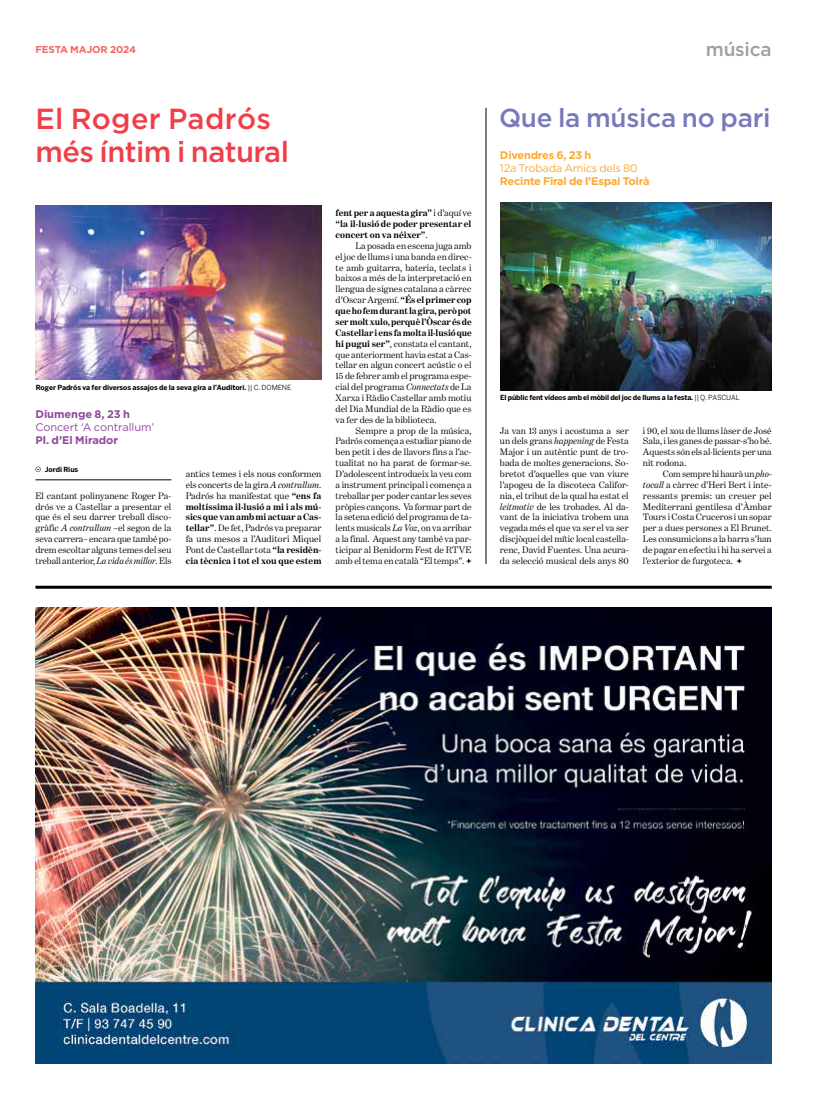
<style>
.page{position:relative;width:820px;height:1106px;background:#fff}
.page>*{position:absolute;margin:0;border:0;box-sizing:border-box;transform-origin:0 0}
.t1{font:500 29px/33px "Gotham";letter-spacing:-.02em;color:#f13e48}
.t2{font:500 26px "Gotham";letter-spacing:-.01em;color:#7879ba}
.t3{font:500 19px "Gotham";letter-spacing:-.01em;color:#a19f9d}
.t4{font:700 11px "Gotham";letter-spacing:-.02em;color:#fda932}
.t5{font:700 11px "Gotham";letter-spacing:-.005em;color:#8f499b}
.t6{font:11px "Gotham";letter-spacing:-.02em;color:#fda932}
.t7{font:11px "Gotham";letter-spacing:-.005em;color:#8f499b}
.t8{font:700 10px "Gotham";letter-spacing:-.01em;color:#f46663}
.t9{font:9.5px/10.9px "Benton Modern One";letter-spacing:.005em;color:#000;text-align:justify}
.t10{font:700 9.5px/10.9px "Benton Modern One";letter-spacing:.005em;color:#000;text-align:justify}
.t11{font:700 7px "Benton Sans";letter-spacing:-.01em;color:#000}
.s1{font-weight:400}
.s2{font-style:italic}
.s3{font-weight:700}
</style>
<div class="page">
<hr style="left:35px;top:585px;width:736px;height:3px;background:#000">
<img style="left:36px;top:205px;width:285px;height:174px">
<img style="left:500px;top:202px;width:271px;height:188px">
<svg style="left:35px;top:466px;width:6px;height:6px"></svg>
<hr style="left:35px;top:479px;width:136px;height:1px;background:#000">
<hr style="left:485px;top:108px;width:1px;height:456px;background:#000">
<svg style="left:736px;top:558px;width:5px;height:6px"></svg>
<svg style="left:466px;top:558px;width:5px;height:6px"></svg>
<img style="left:35px;top:607px;width:736px;height:456px">
<p class="t8" style="left:35px;top:43px;width:102px">FESTA MAJOR 2024</p>
<h3 class="t3" style="left:705px;top:37px;width:67px">música</h3>
<h1 class="t1" style="left:35px;top:101px;width:255px">El Roger Padrós més íntim i natural</h1>
<h2 class="t2" style="left:499px;top:103px;width:273px">Que la música no pari</h2>
<p class="t4" style="left:500px;top:149px;width:93px">Divendres 6, 23 h</p>
<p class="t6" style="left:500px;top:161px;width:139px">12a Trobada Amics dels 80</p>
<p class="t4" style="left:500px;top:175px;width:151px">Recinte Firal de l’Espai Tolrà</p>
<p class="t11" style="left:36px;top:383px;width:257px">Roger Padrós va fer diversos assajos de la seva gira a l’Auditori. <span class="s1">|| C. DOMENE</span></p>
<p class="t5" style="left:35px;top:408px;width:96px">Diumenge 8, 23 h</p>
<p class="t7" style="left:35px;top:420px;width:120px">Concert ‘A contrallum’</p>
<p class="t5" style="left:35px;top:434px;width:84px">Pl. d’El Mirador</p>
<p class="t11" style="left:45px;top:465px;width:35px">Jordi Rius</p>
<p class="t9" style="left:35px;top:490px;width:137px">El cantant polinyanenc Roger Pa&shy;drós ve a Castellar a presentar el que és el seu darrer treball disco&shy;gràfic <span class="s2">A contrallum</span> –el segon de la seva carrera– encara que també po&shy;drem escoltar alguns temes del seu treball anterior, <span class="s2">La vida és millor</span>. Els</p>
<p class="t9" style="left:186px;top:468px;width:137px">antics temes i els nous conformen els concerts de la gira <span class="s2">A contrallum</span>.<br>Padrós ha manifestat que <span class="s3">“ens fa moltíssima il·lusió a mi i als mú&shy;sics que van amb mi actuar a Cas&shy;tellar”</span>. De fet, Padrós va preparar fa uns mesos a l’Auditori Miquel Pont de Castellar tota <span class="s3">“la residèn&shy;cia tècnica i tot el xou que estem</span></p>
<p class="t10" style="left:335px;top:207px;width:137px">fent per a aquesta gira” <span class="s1">i d’aquí ve </span>“la il·lusió de poder presentar el concert on va néixer”<span class="s1">.</span></p>
<p class="t9" style="left:335px;top:240px;width:137px;text-indent:20px">La posada en escena juga amb el joc de llums i una banda en direc&shy;te amb guitarra, bateria, teclats i baixos a més de la interpretació en llengua de signes catalana a càrrec d’Oscar Argemí. <span class="s3">“És el primer cop que ho fem durant la gira, però pot ser molt xulo, perquè l’Òscar és de Castellar i ens fa molta il·lusió que hi pugui ser”</span>, constata el cantant, que anteriorment havia estat a Cas&shy;tellar en algun concert acústic o el 15 de febrer amb el programa espe&shy;cial del programa <span class="s2">Connectats</span> de La Xarxa i Ràdio Castellar amb motiu del Dia Mundial de la Ràdio que es va fer des de la biblioteca.</p>
<p class="t9" style="left:335px;top:425px;width:137px;text-indent:20px">Sempre a prop de la música, Padrós comença a estudiar piano de ben petit i des de llavors fins a l’ac&shy;tualitat no ha parat de formar-se.<br>D’adolescent introdueix la veu com a instrument principal i comença a treballar per poder cantar les seves pròpies cançons. Va formar part de la setena edició del programa de ta&shy;lents musicals <span class="s2">La Voz</span>, on va arribar a la final. Aquest any també va par&shy;ticipar al Benidorm Fest de RTVE amb el tema en català “El temps”.</p>
<p class="t11" style="left:500px;top:393px;width:241px">El públic fent vídeos amb el mòbil del joc de llums a la festa. <span class="s1">|| Q. PASCUAL</span></p>
<p class="t9" style="left:500px;top:425px;width:130px">Ja van 13 anys i acostuma a ser un dels grans <span class="s2">happening</span> de Festa Major i un autèntic punt de tro&shy;bada de moltes generacions. So&shy;bretot d’aquelles que van viure l’apogeu de la discoteca Califor&shy;nia, el tribut de la qual ha estat el <span class="s2">leitmotiv</span> de les trobades. Al da&shy;vant de la iniciativa trobem una vegada més el que va ser el va ser discjòquei del mític local castella&shy;renc, David Fuentes. Una acura&shy;da selecció musical dels anys 80</p>
<p class="t9" style="left:642px;top:425px;width:130px">i 90, el xou de llums làser de José Sala, i les ganes de passar-s’ho bé.<br>Aquests són els al·licients per una nit rodona.</p>
<p class="t9" style="left:642px;top:468px;width:130px;text-indent:20px">Com sempre hi haurà un <span class="s2">pho&shy;tocall</span> a càrrec d’Heri Bert i inte&shy;ressants premis: un creuer pel Mediterrani gentilesa d’Àmbar Tours i Costa Cruceros i un sopar per a dues persones a El Brunet.<br>Les consumicions a la barra s’han de pagar en efectiu i hi ha servei a l’exterior de furgoteca.</p>
</div>
